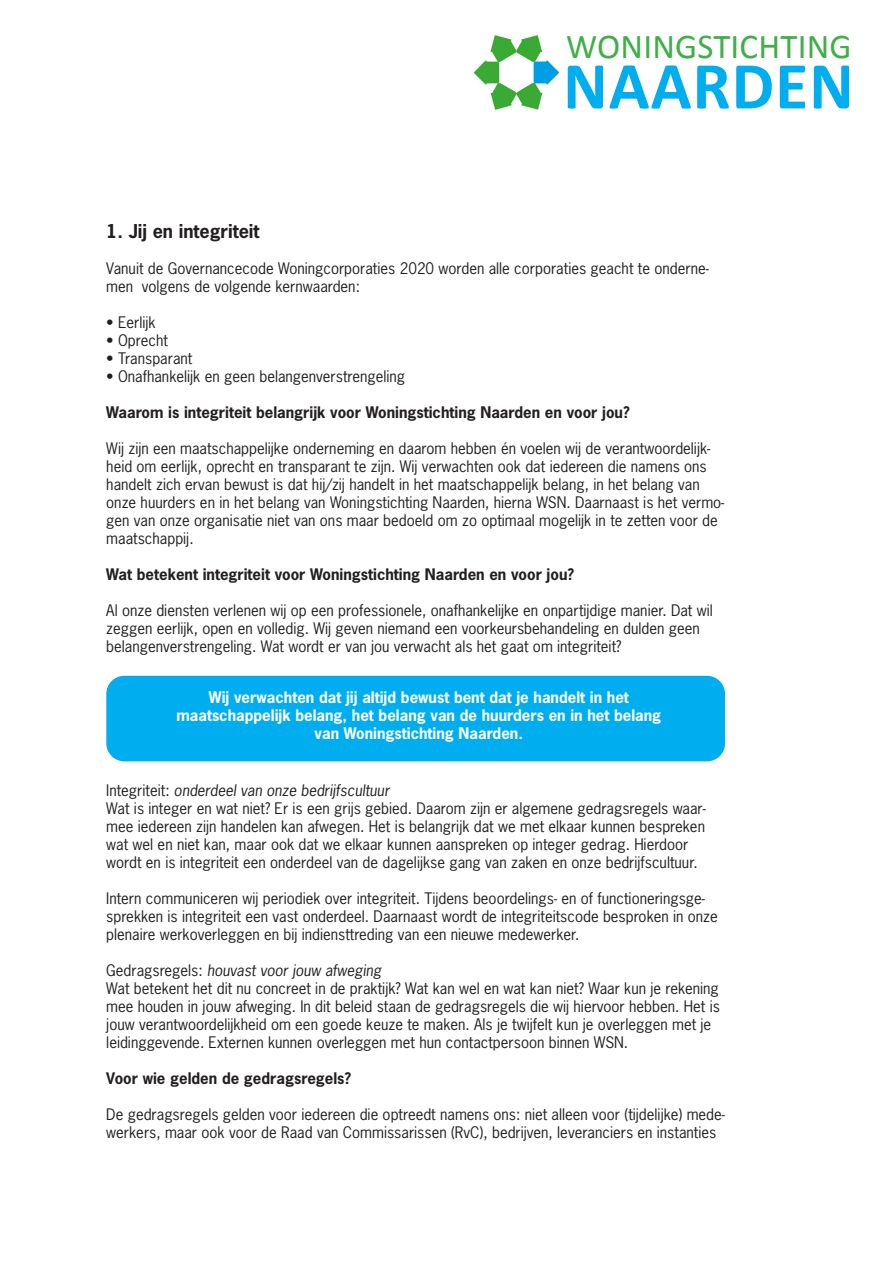
<style>
.page{position:relative;width:893px;height:1263px;background:#fff}
.page>*{position:absolute;margin:0;border:0;box-sizing:border-box;transform-origin:0 0}
.t1{font:700 67.65px "Calibri";letter-spacing:.015em;color:#00aeef}
.t2{font:34.95px "Calibri";letter-spacing:.005em;color:#40ae49}
.t3{font:700 18px "News Gothic Std";color:#231f20}
.t4{font:15px/18px "News Gothic Std";color:#231f20}
.t5{font:700 15px "News Gothic Std";color:#231f20}
.t6{font:700 15px/18px "News Gothic Std";color:#fff;text-align:center}
.t7{font:italic 15px "News Gothic Std";color:#231f20}
.s1{font-style:normal}
</style>
<div class="page">
<img style="left:473px;top:35px;width:86px;height:75px">
<div style="left:106px;top:676px;width:619px;height:85px;background:#00aeef;border-radius:18px"></div>
<p class="t2" style="left:566px;top:25px;width:287px">WONINGSTICHTING</p>
<p class="t1" style="left:563px;top:38px;width:292px">NAARDEN</p>
<p class="t3" style="left:106px;top:220px;width:155px">1. Jij en integriteit</p>
<p class="t4" style="left:106px;top:260px;width:604px">Vanuit de Governancecode Woningcorporaties 2020 worden alle corporaties geacht te onderne&shy;men volgens de volgende kernwaarden:</p>
<p class="t4" style="left:106px;top:314px;width:51px">• Eerlijk</p>
<p class="t4" style="left:106px;top:332px;width:63px">• Oprecht</p>
<p class="t4" style="left:106px;top:350px;width:88px">• Transparant</p>
<p class="t4" style="left:106px;top:368px;width:300px">• Onafhankelijk en geen belangenverstrengeling</p>
<p class="t5" style="left:106px;top:403px;width:525px">Waarom is integriteit belangrijk voor Woningstichting Naarden en voor jou?</p>
<p class="t4" style="left:106px;top:440px;width:620px">Wij zijn een maatschappelijke onderneming en daarom hebben én voelen wij de verantwoordelijk&shy;heid om eerlijk, oprecht en transparant te zijn. Wij verwachten ook dat iedereen die namens ons handelt zich ervan bewust is dat hij/zij handelt in het maatschappelijk belang, in het belang van onze huurders en in het belang van Woningstichting Naarden, hierna WSN. Daarnaast is het vermo&shy;gen van onze organisatie niet van ons maar bedoeld om zo optimaal mogelijk in te zetten voor de maatschappij.</p>
<p class="t5" style="left:106px;top:565px;width:469px">Wat betekent integriteit voor Woningstichting Naarden en voor jou?</p>
<p class="t4" style="left:106px;top:602px;width:608px">Al onze diensten verlenen wij op een professionele, onafhankelijke en onpartijdige manier. Dat wil zeggen eerlijk, open en volledig. Wij geven niemand een voorkeursbehandeling en dulden geen belangenverstrengeling. Wat wordt er van jou verwacht als het gaat om integriteit?</p>
<p class="t6" style="left:209px;top:688px;width:422px">Wij verwachten dat jij altijd bewust bent dat je handelt in het</p>
<p class="t6" style="left:176px;top:706px;width:486px">maatschappelijk belang, het belang van de huurders en in het belang van Woningstichting Naarden.</p>
<p class="t7" style="left:106px;top:781px;width:285px"><span class="s1">Integriteit:</span> onderdeel van onze bedrijfscultuur</p>
<p class="t4" style="left:106px;top:800px;width:601px">Wat is integer en wat niet? Er is een grijs gebied. Daarom zijn er algemene gedragsregels waar&shy;mee iedereen zijn handelen kan afwegen. Het is belangrijk dat we met elkaar kunnen bespreken wat wel en niet kan, maar ook dat we elkaar kunnen aanspreken op integer gedrag. Hierdoor wordt en is integriteit een onderdeel van de dagelijkse gang van zaken en onze bedrijfscultuur.</p>
<p class="t4" style="left:106px;top:890px;width:613px">Intern communiceren wij periodiek over integriteit. Tijdens beoordelings- en of functioneringsge&shy;sprekken is integriteit een vast onderdeel. Daarnaast wordt de integriteitscode besproken in onze plenaire werkoverleggen en bij indiensttreding van een nieuwe medewerker.</p>
<p class="t7" style="left:106px;top:961px;width:277px"><span class="s1">Gedragsregels:</span> houvast voor jouw afweging</p>
<p class="t4" style="left:106px;top:980px;width:615px">Wat betekent het dit nu concreet in de praktijk? Wat kan wel en wat kan niet? Waar kun je rekening mee houden in jouw afweging. In dit beleid staan de gedragsregels die wij hiervoor hebben. Het is jouw verantwoordelijkheid om een goede keuze te maken. Als je twijfelt kun je overleggen met je leidinggevende. Externen kunnen overleggen met hun contactpersoon binnen WSN.</p>
<p class="t5" style="left:106px;top:1069px;width:246px">Voor wie gelden de gedragsregels?</p>
<p class="t4" style="left:106px;top:1106px;width:620px">De gedragsregels gelden voor iedereen die optreedt namens ons: niet alleen voor (tijdelijke) mede&shy;werkers, maar ook voor de Raad van Commissarissen (RvC), bedrijven, leveranciers en instanties</p>
</div>
